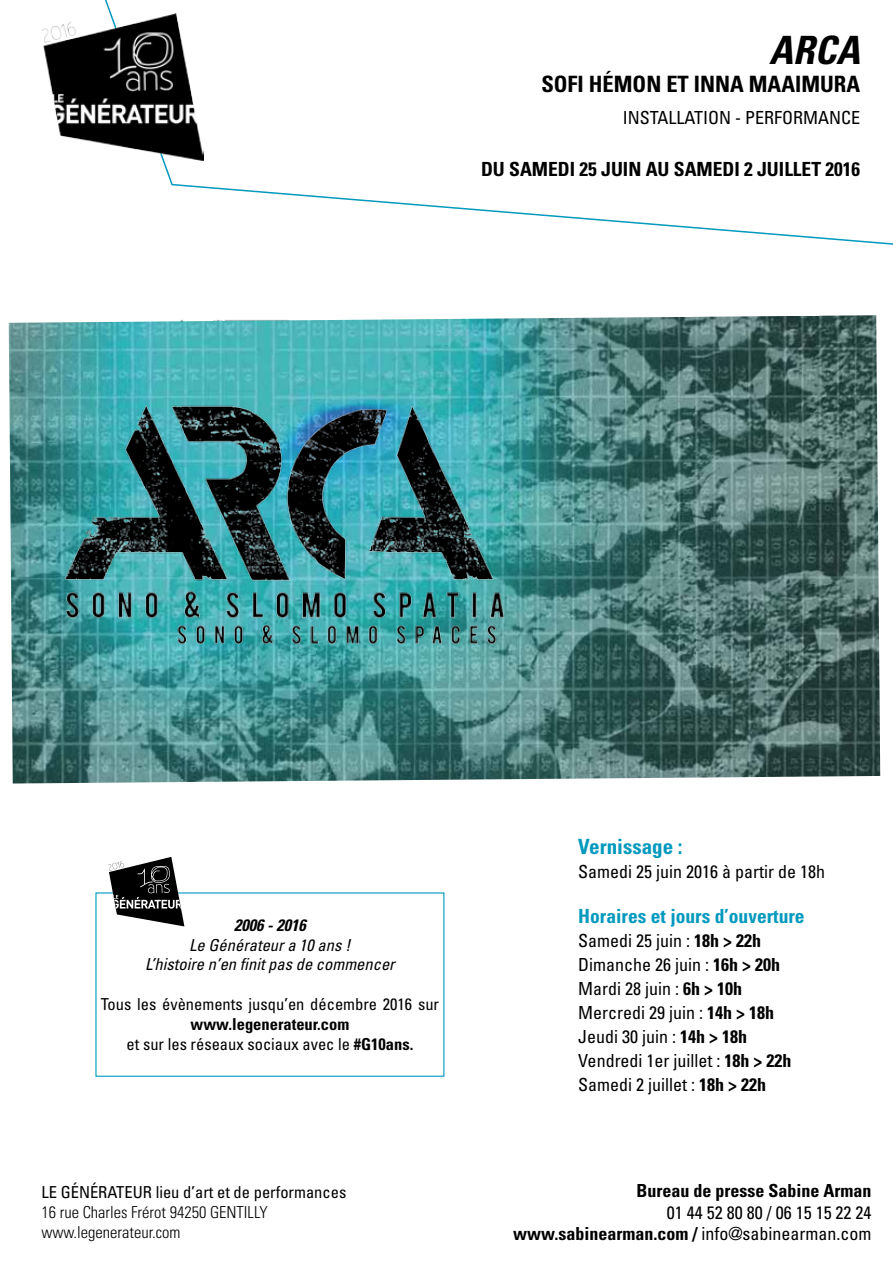
<style>
.page{position:relative;width:893px;height:1263px;background:#fff}
.page>*{position:absolute;margin:0;border:0;box-sizing:border-box;transform-origin:0 0}
.t1{font:italic 700 condensed 39px "Univers";color:#000}
.t2{font:700 condensed 22.5px "Univers";color:#000}
.t3{font:700 condensed 21px "Univers";color:#0099be}
.t4{font:700 condensed 19.5px "Univers";color:#000}
.t5{font:700 condensed 19.5px "Univers";color:#0099be}
.t6{font:condensed 18px/24px "Univers";color:#000;text-align:right}
.t7{font:700 condensed 18px "Univers";color:#000}
.t8{font:condensed 16.5px "Univers";color:#000}
.t9{font:700 condensed 16.5px/19.8px "Univers";color:#000;text-align:center}
.t10{font:italic condensed 16.5px/19.8px "Univers";color:#000;text-align:center}
.t11{font:300 condensed 16.5px/19.8px "Univers";color:#000}
.t12{font:italic 700 condensed 16.5px "Univers";color:#000}
.s1{font-weight:400}
.s2{font-weight:700}
</style>
<div class="page">
<svg style="left:105px;top:0;width:788px;height:245px"></svg>
<img style="left:43px;top:13px;width:161px;height:148px">
<img style="left:8px;top:240px;width:784px;height:106px">
<div style="left:95px;top:892px;width:349px;height:185px;border:1px solid #0099be"></div>
<svg style="left:108px;top:857px;width:76px;height:69px"></svg>
<img style="left:9px;top:315px;width:871px;height:468px">
<img style="left:9px;top:357px;width:589px;height:270px">
<img style="left:26px;top:555px;width:517px;height:124px">
<h1 class="t1" style="left:769px;top:26px;width:93px">ARCA</h1>
<p class="t2" style="left:541px;top:71px;width:320px">Sofi Hémon et Inna Maaimura</p>
<p class="t6" style="left:623px;top:105px;width:239px">installation - performance</p>
<p class="t4" style="left:481px;top:157px;width:381px">du samedi 25 juin au samedi 2 juillet 2016</p>
<p class="t12" style="left:234px;top:915px;width:73px">2006 - 2016</p>
<p class="t10" style="left:145px;top:934px;width:251px">Le Générateur a 10 ans !<br>L’histoire n’en finit pas de commencer</p>
<p class="t8" style="left:101px;top:993px;width:340px">Tous les évènements jusqu’en décembre 2016 sur</p>
<p class="t9" style="left:127px;top:1014px;width:288px">www.legenerateur.com<br><span class="s1">et sur les réseaux sociaux avec le</span> #G10ans.</p>
<p class="t8" style="left:41px;top:1181px;width:66px">LE GÉNÉRATE</p>
<p class="t8" style="left:133px;top:1181px;width:215px">UR lieu d’art et de performances</p>
<p class="t11" style="left:41px;top:1202px;width:228px">16 rue Charles Frérot 94250 GENTILLY www.legenerateur.com</p>
<p class="t3" style="left:578px;top:833px;width:106px">Vernissage :</p>
<p class="t6" style="left:578px;top:859px;width:248px">Samedi 25 juin 2016 à partir de 18h</p>
<p class="t5" style="left:578px;top:904px;width:228px">Horaires et jours d’ouverture</p>
<p class="t6" style="left:578px;top:929px;width:215px;text-align:left">Samedi 25 juin : <span class="s2">18h &gt; 22h<br></span>Dimanche 26 juin : <span class="s2">16h &gt; 20h<br></span>Mardi 28 juin : <span class="s2">6h &gt; 10h<br></span>Mercredi 29 juin : <span class="s2">14h &gt; 18h<br></span>Jeudi 30 juin : <span class="s2">14h &gt; 18h<br></span>Vendredi 1er juillet : <span class="s2">18h &gt; 22h<br></span>Samedi 2 juillet : <span class="s2">18h &gt; 22h</span></p>
<p class="t7" style="left:637px;top:1179px;width:236px">Bureau de presse Sabine Arman</p>
<p class="t6" style="left:513px;top:1201px;width:360px;line-height:21.6px">01 44 52 80 80 / 06 15 15 22 24 <span class="s2">www.sabinearman.com /</span> info@sabinearman.com</p>
</div>
